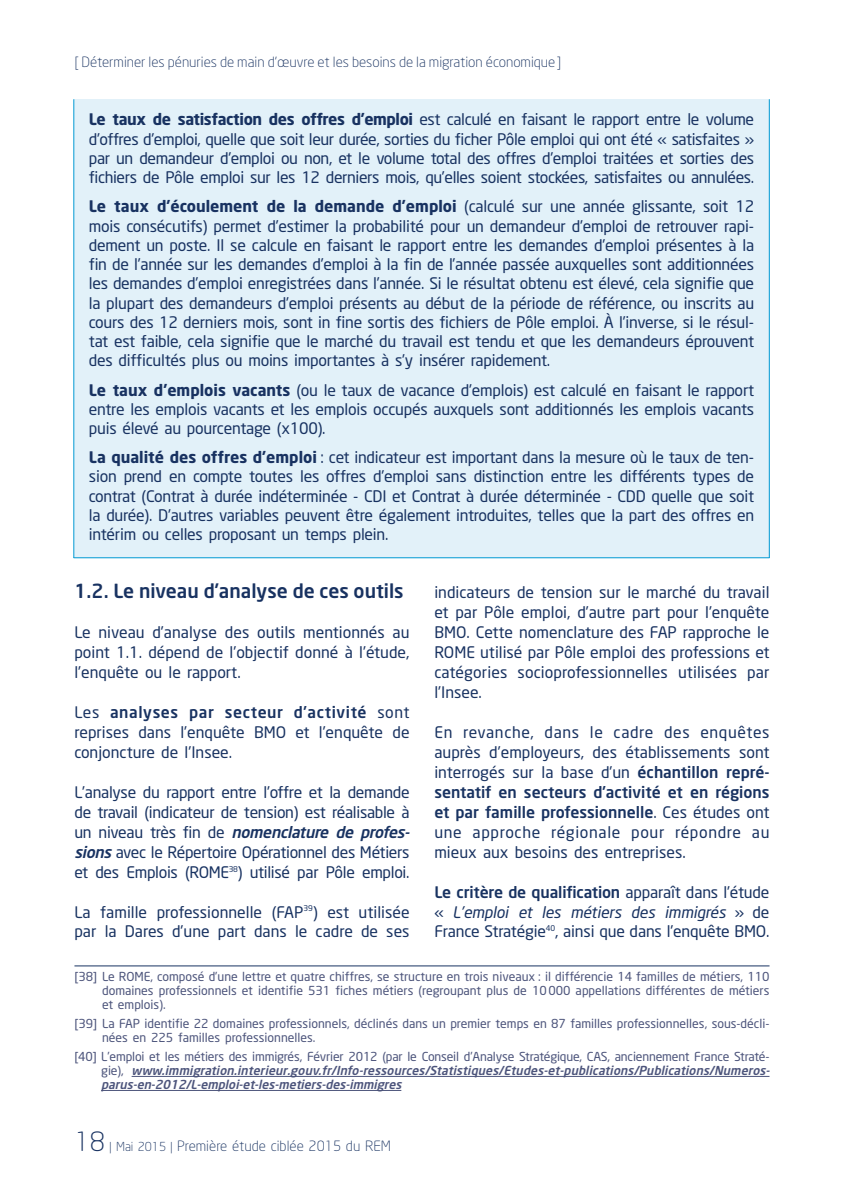
<style>
.page{position:relative;width:844px;height:1191px;background:#fff}
.page>*{position:absolute;margin:0;border:0;box-sizing:border-box;transform-origin:0 0}
.t1{font:500 19.25px "Neo Sans";color:#183261}
.t2{font:15.75px/19.9px "Neo Sans";letter-spacing:-.015em;color:#183261;text-align:justify}
.t3{font:300 14px "Neo Sans";color:#183261}
.t4{font:12.25px/14px "Neo Sans";color:#4c547b;text-align:justify}
.t5{font:italic 500 12.25px/14px "Neo Sans";color:#4c547b}
.s1{font-weight:700}
.s2{font-weight:500}
.s3{font-weight:500;font-style:italic}
.s4{font-style:italic}
.s5{font-weight:400;font-style:normal}
.s6{font-size:26.25px}
.s7{font-size:12.25px}
</style>
<div class="page">
<div style="left:74px;top:99px;width:695px;height:459px;background:#e2f1f9"></div>
<hr style="left:73px;top:99px;width:1px;height:459px;background:#0099d3">
<hr style="left:768px;top:99px;width:1px;height:459px;background:#0099d3">
<hr style="left:74px;top:557px;width:695px;height:1px;background:#0099d3">
<hr style="left:74px;top:965px;width:695px;height:1px;background:#183261">
<hr style="left:132px;top:1076px;width:637px;height:1px;background:#4c547b">
<hr style="left:101px;top:1090px;width:300px;height:1px;background:#4c547b">
<p class="t3" style="left:74px;top:57px;width:488px">[ Déterminer les pénuries de main d’œuvre et les besoins de la migration économique]</p>
<p class="t2" style="left:89px;top:111px;width:666px;line-height:19.2px"><span class="s1">Le taux de satisfaction des offres d’emploi</span> est calculé en faisant le rapport entre le volume d’offres d’emploi, quelle que soit leur durée, sorties du ficher Pôle emploi qui ont été « satisfaites » par un demandeur d’emploi ou non, et le volume total des offres d’emploi traitées et sorties des fichiers de Pôle emploi sur les 12 derniers mois, qu’elles soient stockées, satisfaites ou annulées.</p>
<p class="t2" style="left:89px;top:198px;width:666px;line-height:19.2px"><span class="s1">Le taux d’écoulement de la demande d’emploi</span> (calculé sur une année glissante, soit 12 mois consécutifs) permet d’estimer la probabilité pour un demandeur d’emploi de retrouver rapi&shy;dement un poste. Il se calcule en faisant le rapport entre les demandes d’emploi présentes à la fin de l’année sur les demandes d’emploi à la fin de l’année passée auxquelles sont additionnées les demandes d’emploi enregistrées dans l’année. Si le résultat obtenu est élevé, cela signifie que la plupart des demandeurs d’emploi présents au début de la période de référence, ou inscrits au cours des 12 derniers mois, sont in fine sortis des fichiers de Pôle emploi. À l’inverse, si le résul&shy;tat est faible, cela signifie que le marché du travail est tendu et que les demandeurs éprouvent des difficultés plus ou moins importantes à s’y insérer rapidement.</p>
<p class="t2" style="left:89px;top:381px;width:666px;line-height:19.2px"><span class="s1">Le taux d’emplois vacants</span> (ou le taux de vacance d’emplois) est calculé en faisant le rapport entre les emplois vacants et les emplois occupés auxquels sont additionnés les emplois vacants puis élevé au pourcentage (x100).</p>
<p class="t2" style="left:89px;top:449px;width:666px;line-height:19.2px"><span class="s1">La qualité des offres d’emploi</span> : cet indicateur est important dans la mesure où le taux de ten&shy;sion prend en compte toutes les offres d’emploi sans distinction entre les différents types de contrat (Contrat à durée indéterminée - CDI et Contrat à durée déterminée - CDD quelle que soit la durée). D’autres variables peuvent être également introduites, telles que la part des offres en intérim ou celles proposant un temps plein.</p>
<p class="t1" style="left:74px;top:583px;width:330px">1.2. Le niveau d’analyse de ces outils</p>
<p class="t2" style="left:74px;top:624px;width:336px">Le niveau d’analyse des outils mentionnés au point 1.1. dépend de l’objectif donné à l’étude, l’enquête ou le rapport.</p>
<p class="t2" style="left:74px;top:703px;width:336px">Les <span class="s2">analyses par secteur d’activité</span> sont reprises dans l’enquête BMO et l’enquête de conjoncture de l’Insee.</p>
<p class="t2" style="left:74px;top:783px;width:339px;text-align:left">L’analyse du rapport entre l’offre et la demande de travail (indicateur de tension) est réalisable à un niveau très fin de <span class="s3">nomenclature de profes&shy;sions</span>avec le Répertoire Opérationnel des Métiers et des Emplois (ROME<sup>38</sup>) utilisé par Pôle emploi.</p>
<p class="t2" style="left:74px;top:903px;width:336px">La famille professionnelle (FAP<sup>39</sup>) est utilisée par la Dares d’une part dans le cadre de ses</p>
<p class="t2" style="left:434px;top:584px;width:336px">indicateurs de tension sur le marché du travail et par Pôle emploi, d’autre part pour l’enquête BMO. Cette nomenclature des FAP rapproche le ROME utilisé par Pôle emploi des professions et catégories socioprofessionnelles utilisées par l’Insee.</p>
<p class="t2" style="left:434px;top:723px;width:336px">En revanche, dans le cadre des enquêtes auprès d’employeurs, des établissements sont interrogés sur la base d’un <span class="s2">échantillon repré&shy;sentatif en secteurs d’activité et en régions et par famille professionnelle</span>. Ces études ont une approche régionale pour répondre au mieux aux besoins des entreprises.</p>
<p class="t2" style="left:434px;top:883px;width:336px"><span class="s2">Le critère de qualification</span> apparaît dans l’étude « <span class="s4">L’emploi et les métiers des immigrés</span> » de France Stratégie<sup>40</sup>, ainsi que dans l’enquête BMO.</p>
<p class="t4" style="left:102px;top:970px;width:668px;text-indent:-28px">[38] Le ROME, composé d’une lettre et quatre chiffres, se structure en trois niveaux : il différencie 14 familles de métiers, 110 domaines professionnels et identifie 531 fiches métiers (regroupant plus de 10000 appellations différentes de métiers et emplois).</p>
<p class="t4" style="left:102px;top:1017px;width:668px;text-indent:-28px">[39] La FAP identifie 22 domaines professionnels, déclinés dans un premier temps en 87 familles professionnelles, sous-décli&shy;nées en 225 familles professionnelles.</p>
<p class="t5" style="left:101px;top:1050px;width:672px;text-indent:-27px"><span class="s5">[40] L’emploi et les métiers des immigrés, Février 2012 (par le Conseil d’Analyse Stratégique, CAS, anciennement France Straté&shy;g i e ) ,</span> www.immigration.interieur.gouv.fr/Info-ressources/Statistiques/Etudes-et-publications/Publications/Numeros&shy;parus-en-2012/L-emploi-et-les-metiers-des-immigres</p>
<p class="t3" style="left:74px;top:1140px;width:318px"><span class="s6">18</span> <span class="s7">| Mai 2015 |</span> Première étude ciblée 2015 du REM</p>
</div>
